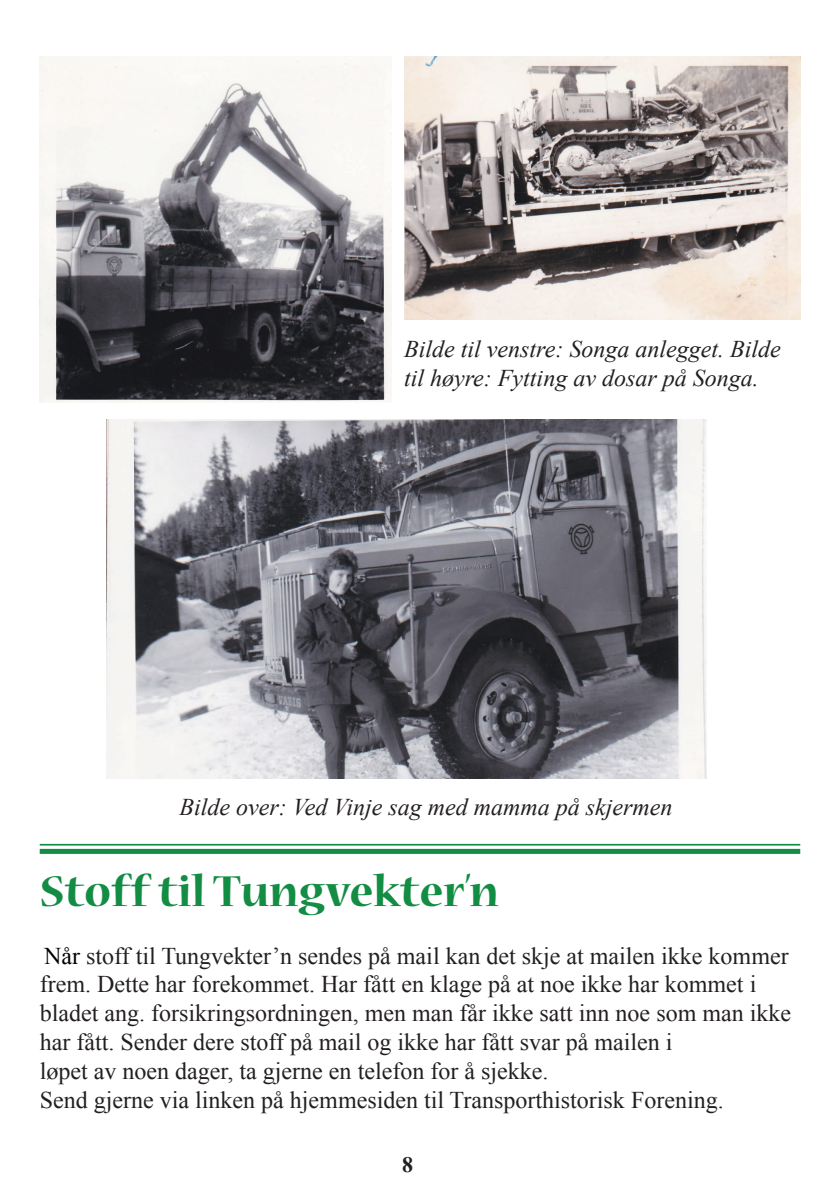
<style>
.page{position:relative;width:840px;height:1191px;background:#fff}
.page>*{position:absolute;margin:0;border:0;box-sizing:border-box;transform-origin:0 0}
.t1{font:700 48px "Nueva Std";color:#138c44}
.t2{font:24px/28.8px "Times New Roman";color:#231f20}
.t3{font:italic 24px/28.8px "Times New Roman";color:#231f20}
.t4{font:700 22px "Times New Roman";color:#231f20}
.s1{color:#000}
</style>
<div class="page">
<img style="left:40px;top:57px;width:351px;height:346px">
<img style="left:404px;top:57px;width:395px;height:263px">
<img style="left:107px;top:420px;width:598px;height:358px">
<hr style="left:40px;top:844px;width:759px;height:1px;background:#138c44">
<div style="left:40px;top:849px;width:759px;height:5px;background:#138c44"></div>
<p class="t3" style="left:404px;top:334px;width:378px">Bilde til venstre: Songa anlegget. Bilde til høyre: Fytting av dosar på Songa.</p>
<p class="t3" style="left:179px;top:792px;width:494px">Bilde over: Ved Vinje sag med mamma på skjermen</p>
<h1 class="t1" style="left:40px;top:869px;width:460px">Stoff til Tungvekter’n</h1>
<p class="t2" style="left:40px;top:941px;width:752px"><span class="s1">Når</span> stoff til Tungvekter’n sendes på mail kan det skje at mailen ikke kommer frem. Dette har forekommet. Har fått en klage på at noe ikke har kommet i bladet ang. forsikringsordningen, men man får ikke satt inn noe som man ikke har fått. Sender dere stoff på mail og ikke har fått svar på mailen i<br>løpet av noen dager, ta gjerne en telefon for å sjekke.<br>Send gjerne via linken på hjemmesiden til Transporthistorisk Forening.</p>
<p class="t4" style="left:402px;top:1149px;width:12px">8</p>
</div>
